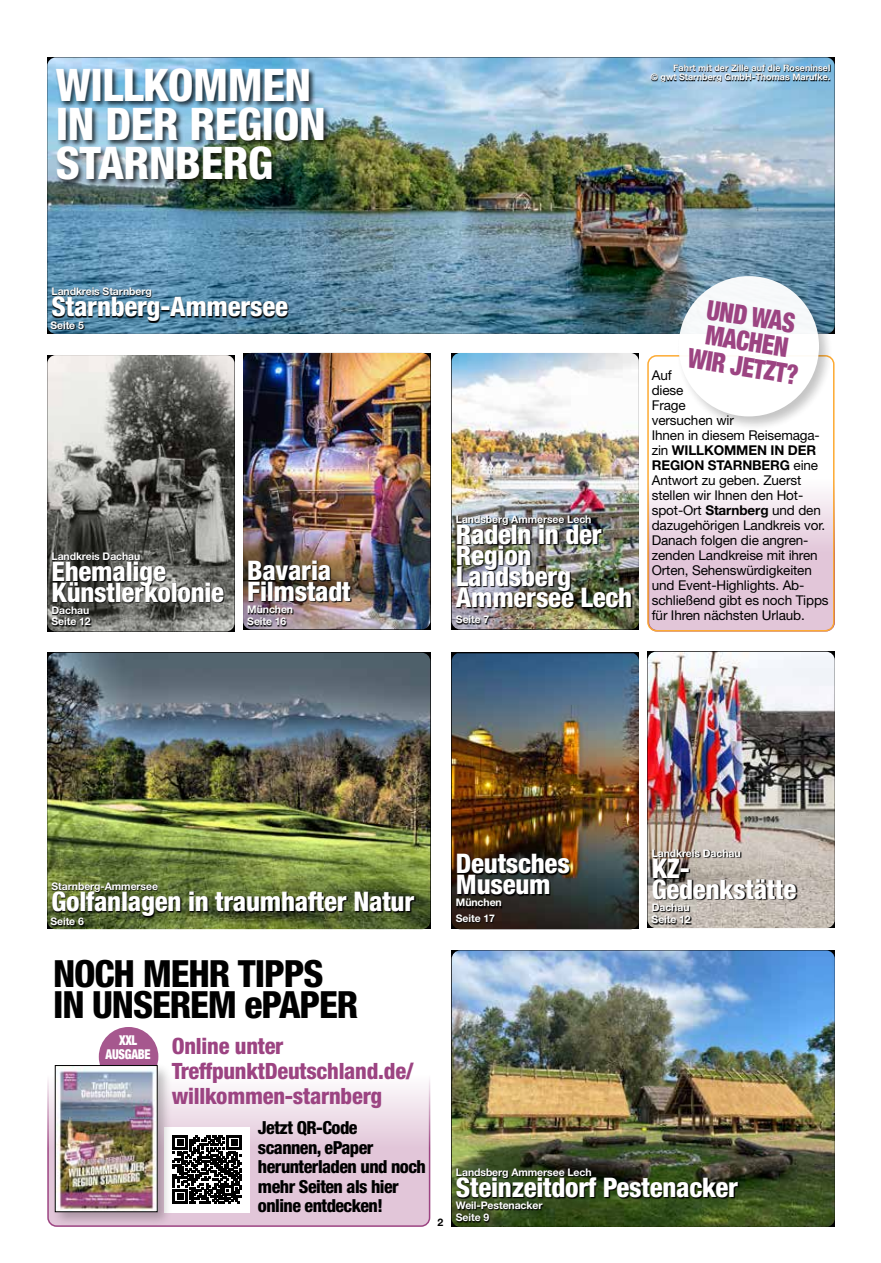
<style>
.page{position:relative;width:881px;height:1263px;background:#fff}
.page>*{position:absolute;margin:0;border:0;box-sizing:border-box;transform-origin:0 0}
.t1{font:800 condensed 45px/39px "Helvetica Neue LT";letter-spacing:-.01em;color:#fff}
.t2{font:800 condensed 37.5px/31.5px "Helvetica Neue LT";letter-spacing:-.03em;color:#000}
.t3{font:800 condensed 27px/21px "Helvetica Neue LT";letter-spacing:-.01em;color:#fff}
.t4{font:900 condensed 27px/25.5px "Helvetica Neue";color:#9c4482;text-align:center;scale:.9 1}
.t5{font:800 condensed 22.5px/25.2px "Helvetica Neue LT";letter-spacing:-.01em;color:#9c4482}
.t6{font:800 condensed 18px/19.5px "Helvetica Neue LT";letter-spacing:-.03em;color:#000}
.t7{font:13.5px/15px "Helvetica Neue LT";letter-spacing:-.01em;color:#000}
.t8{font:900 condensed 13.5px/13.5px "Helvetica Neue";letter-spacing:-.02em;color:#fff;text-align:center;scale:.9 1}
.t9{font:700 10.5px "Helvetica Neue LT";letter-spacing:-.01em;color:#fff}
.t10{font:700 10.5px "Helvetica Neue LT";color:#000}
.t11{font:700 9px/9px "Helvetica Neue LT";color:#fff;text-align:right}
.s1{font-weight:700}
</style>
<div class="page">
<svg style="left:648px;top:356px;width:185px;height:275px"></svg>
<div style="left:647px;top:355px;width:187px;height:276px;border:2px solid #fdaa33;border-radius:9px"></div>
<img style="left:451px;top:353px;width:187px;height:276px">
<img style="left:456px;top:516px;width:176px;height:93px">
<img style="left:47px;top:57px;width:787px;height:277px">
<div style="left:54px;top:68px;width:277px;height:119px;background:#000;opacity:.75"></div>
<svg style="left:52px;top:288px;width:237px;height:35px;background:#36596d"></svg>
<svg style="left:650px;top:64px;width:180px;height:18px;background:#65869d"></svg>
<svg style="left:48px;top:951px;width:381px;height:275px"></svg>
<div style="left:47px;top:950px;width:383px;height:277px;border:2px solid #9c4482;border-radius:9px"></div>
<div style="left:164px;top:1127px;width:85px;height:85px;background:#fff"></div>
<svg style="left:173px;top:1135px;width:68px;height:69px"></svg>
<div style="left:99px;top:1027px;width:59px;height:59px;background:#a6578e;border-radius:50%"></div>
<div style="left:52px;top:1062px;width:120px;height:165px;background:#000;opacity:.25"></div>
<img style="left:57px;top:1067px;width:98px;height:143px">
<div style="left:675px;top:273px;width:158px;height:158px;background:#000;opacity:.25"></div>
<div style="left:678px;top:276px;width:140px;height:140px;background:#fff;border-radius:50%"></div>
<img style="left:47px;top:653px;width:383px;height:276px">
<svg style="left:52px;top:883px;width:363px;height:35px;background:#394520"></svg>
<img style="left:243px;top:353px;width:187px;height:276px">
<img style="left:248px;top:561px;width:104px;height:54px">
<img style="left:451px;top:950px;width:383px;height:277px">
<svg style="left:456px;top:1169px;width:283px;height:42px;background:#223113"></svg>
<img style="left:451px;top:653px;width:187px;height:276px">
<svg style="left:456px;top:854px;width:114px;height:54px;background:#1b1a16"></svg>
<img style="left:647px;top:652px;width:187px;height:276px">
<svg style="left:652px;top:849px;width:145px;height:64px;background:#88827b"></svg>
<img style="left:47px;top:355px;width:187px;height:276px">
<svg style="left:52px;top:553px;width:173px;height:63px;background:#3d3e3a"></svg>
<svg style="left:456px;top:1214px;width:34px;height:9px"></svg>
<svg style="left:652px;top:916px;width:40px;height:9px"></svg>
<svg style="left:456px;top:915px;width:40px;height:8px"></svg>
<svg style="left:51px;top:918px;width:34px;height:9px"></svg>
<svg style="left:52px;top:618px;width:40px;height:9px"></svg>
<svg style="left:248px;top:618px;width:40px;height:9px"></svg>
<svg style="left:456px;top:616px;width:34px;height:9px"></svg>
<svg style="left:51px;top:321px;width:34px;height:9px"></svg>
<h1 class="t1" style="left:56px;top:65px;width:271px">WILLKOMMEN<br>IN DER REGION<br>STARNBERG</h1>
<p class="t11" style="left:650px;top:63px;width:181px">Fahrt mit der Zille auf die Roseninsel<br>© gwt Starnberg GmbH-Thomas Marufke.</p>
<p class="t9" style="left:52px;top:285px;width:102px">Landkreis Starnberg</p>
<h3 class="t3" style="left:52px;top:295px;width:238px">Starnberg-Ammersee</h3>
<p class="t9" style="left:50px;top:318px;width:35px">Seite 5</p>
<p class="t9" style="left:455px;top:513px;width:137px">Landsberg Ammersee Lech</p>
<h3 class="t3" style="left:455px;top:523px;width:178px">Radeln in der<br>Region<br>Landsberg<br>Ammersee Lech</h3>
<p class="t9" style="left:52px;top:550px;width:90px">Landkreis Dachau</p>
<h3 class="t3" style="left:52px;top:560px;width:174px">Ehemalige<br>Künstlerkolonie</h3>
<p class="t9" style="left:52px;top:604px;width:39px">Dachau</p>
<h3 class="t3" style="left:247px;top:559px;width:105px">Bavaria<br>Filmstadt</h3>
<p class="t9" style="left:247px;top:603px;width:47px">München</p>
<p class="t9" style="left:52px;top:615px;width:41px">Seite 12</p>
<p class="t9" style="left:247px;top:615px;width:41px">Seite 16</p>
<p class="t9" style="left:456px;top:613px;width:35px">Seite 7</p>
<h3 class="t4" style="left:698px;top:293px;width:125px;rotate:9deg">UND WAS<br>MACHEN<br>WIR JETZT?</h3>
<p class="t7" style="left:651px;top:367px;width:178px">Auf<br>diese<br>Frage<br>versuchen wir<br>Ihnen in diesem Reisemaga&shy;zin <span class="s1">WILLKOMMEN IN DER<br>REGION STARNBERG</span> eine<br>Antwort zu geben. Zuerst stellen wir Ihnen den Hot&shy;spot-Ort <span class="s1">Starnberg</span> und den dazugehörigen Landkreis vor.<br>Danach folgen die angren&shy;zenden Landkreise mit ihren<br>Orten, Sehenswürdigkeiten und Event-Highlights. Ab&shy;schließend gibt es noch Tipps für Ihren nächsten Urlaub.</p>
<p class="t9" style="left:651px;top:846px;width:90px">Landkreis Dachau</p>
<h3 class="t3" style="left:651px;top:857px;width:146px">KZ-<br>Gedenkstätte</h3>
<p class="t9" style="left:651px;top:900px;width:39px">Dachau</p>
<h3 class="t3" style="left:456px;top:853px;width:115px">Deutsches<br>Museum</h3>
<p class="t9" style="left:456px;top:896px;width:47px">München</p>
<p class="t9" style="left:52px;top:880px;width:108px">Starnberg-Ammersee</p>
<h3 class="t3" style="left:52px;top:891px;width:364px">Golfanlagen in traumhafter Natur</h3>
<p class="t9" style="left:50px;top:915px;width:35px">Seite 6</p>
<p class="t9" style="left:455px;top:911px;width:41px">Seite 17</p>
<p class="t9" style="left:651px;top:913px;width:41px">Seite 12</p>
<h2 class="t2" style="left:53px;top:957px;width:307px">NOCH MEHR TIPPS<br>IN UNSEREM ePAPER</h2>
<p class="t8" style="left:106px;top:1033px;width:52px">XXL<br>AUSGABE</p>
<h3 class="t5" style="left:172px;top:1033px;width:243px">Online unter<br>TreffpunktDeutschland.de/ willkommen-starnberg</h3>
<h3 class="t6" style="left:258px;top:1117px;width:169px">Jetzt QR-Code<br>scannen, ePaper herunterladen und noch mehr Seiten als hier online entdecken!</h3>
<p class="t10" style="left:437px;top:1216px;width:7px">2</p>
<p class="t9" style="left:456px;top:1166px;width:137px">Landsberg Ammersee Lech</p>
<h3 class="t3" style="left:456px;top:1177px;width:284px">Steinzeitdorf Pestenacker</h3>
<p class="t9" style="left:456px;top:1199px;width:88px">Weil-Pestenacker</p>
<p class="t9" style="left:455px;top:1211px;width:35px">Seite 9</p>
</div>
